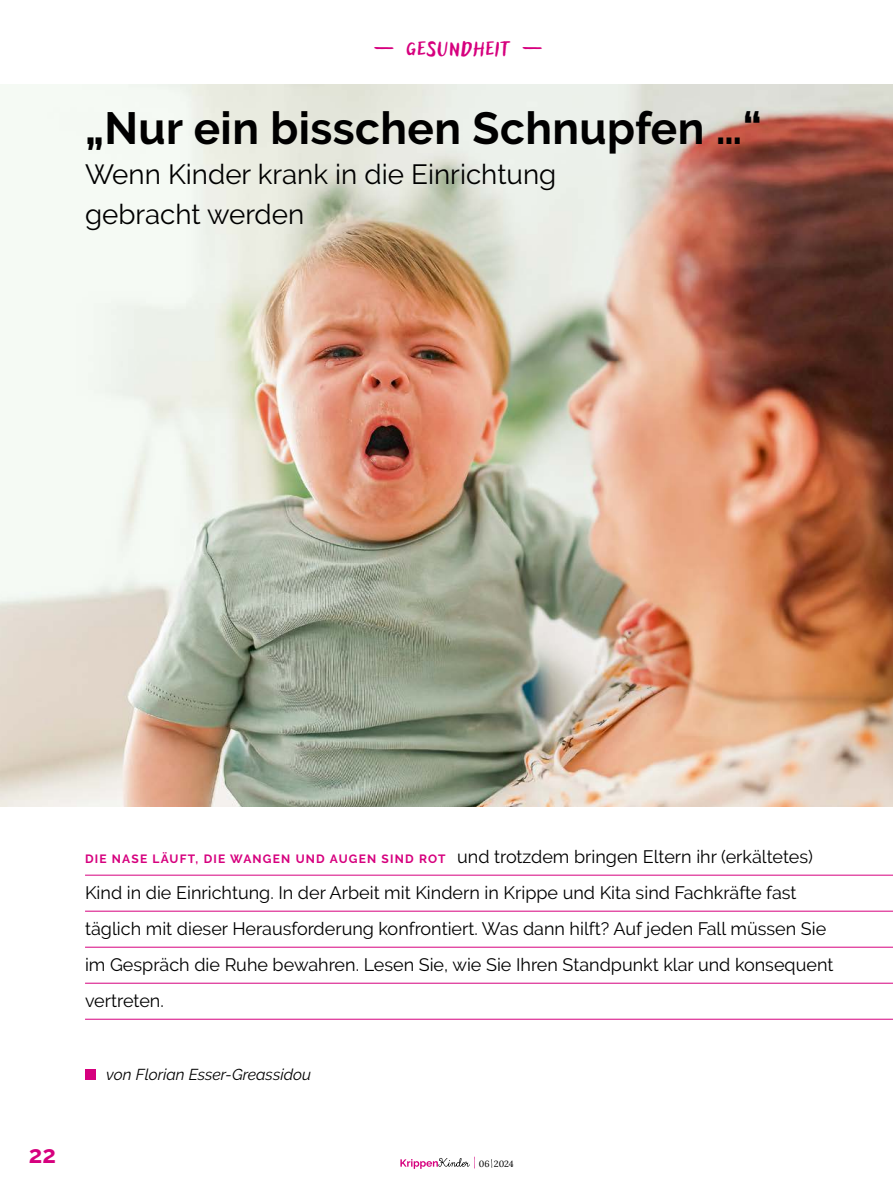
<style>
.page{position:relative;width:893px;height:1191px;background:#fff}
.page>*{position:absolute;margin:0;border:0;box-sizing:border-box;transform-origin:0 0}
.Artikel_U1_Artikelhead{font:700 45px "Raleway";letter-spacing:.01em;color:#000}
.Artikel_U1_Subhead{font:27.75px "Raleway";color:#000}
.BU_Literatur_Hinweis_Sonstiges_Rubrik{font:27px "Adlery Pro Blockletter";letter-spacing:.035em;color:#d6007e}
.t1{font:700 24px "Raleway";color:#d6007e}
.Artikel_Teasertext{font:18px "Raleway";color:#000}
.Artikel_Teasertext_Versal{font:18px "Raleway";color:#000}
.Artikel_Autor{font:italic 15.75px "Raleway";color:#000}
.t2{font:9px "Lora";letter-spacing:-.005em;color:#000}
.s1{font-size:22.5px}
.s2{font-weight:700;font-size:12px;color:#d6007e}
</style>
<div class="page">
<img style="left:0;top:85px;width:893px;height:722px">
<svg style="left:400px;top:1156px;width:75px;height:12px"></svg>
<hr style="left:85px;top:874px;width:808px;height:1px;background:#d6007e">
<hr style="left:85px;top:910px;width:808px;height:1px;background:#d6007e">
<hr style="left:85px;top:946px;width:808px;height:1px;background:#d6007e">
<hr style="left:85px;top:982px;width:808px;height:1px;background:#d6007e">
<hr style="left:85px;top:1018px;width:808px;height:1px;background:#d6007e">
<div style="left:85px;top:1069px;width:11px;height:11px;background:#d6007e"></div>
<p class="BU_Literatur_Hinweis_Sonstiges_Rubrik" style="left:374px;top:33px;width:170px"><span class="s1">—</span> gesundheit <span class="s1">—</span></p>
<p class="Artikel_U1_Artikelhead" style="left:85px;top:102px;width:678px">„Nur ein bisschen Schnupfen …“</p>
<p class="Artikel_U1_Subhead" style="left:85px;top:158px;width:473px">Wenn Kinder krank in die Einrichtung</p>
<p class="Artikel_U1_Subhead" style="left:85px;top:198px;width:221px">gebracht werden</p>
<h3 class="t1" style="left:29px;top:1140px;width:29px">22</h3>
<p class="Artikel_Teasertext_Versal" style="left:85px;top:846px;width:729px"><span class="s2">DIE NASE LÄUFT, DIE WANGEN UND AUGEN SIND ROT</span> und trotzdem bringen Eltern ihr (erkältetes)</p>
<p class="Artikel_Teasertext" style="left:85px;top:882px;width:713px">Kind in die Einrichtung. In der Arbeit mit Kindern in Krippe und Kita sind Fachkräfte fast</p>
<p class="Artikel_Teasertext" style="left:85px;top:918px;width:743px">täglich mit dieser Herausforderung konfrontiert. Was dann hilft? Auf jeden Fall müssen Sie</p>
<p class="Artikel_Teasertext" style="left:85px;top:954px;width:750px">im Gespräch die Ruhe bewahren. Lesen Sie, wie Sie Ihren Standpunkt klar und konsequent</p>
<p class="Artikel_Teasertext" style="left:85px;top:990px;width:80px">vertreten.</p>
<p class="Artikel_Autor" style="left:106px;top:1065px;width:206px">von Florian Esser-Greassidou</p>
<p class="t2" style="left:479px;top:1156px;width:36px">06 2024</p>
</div>
